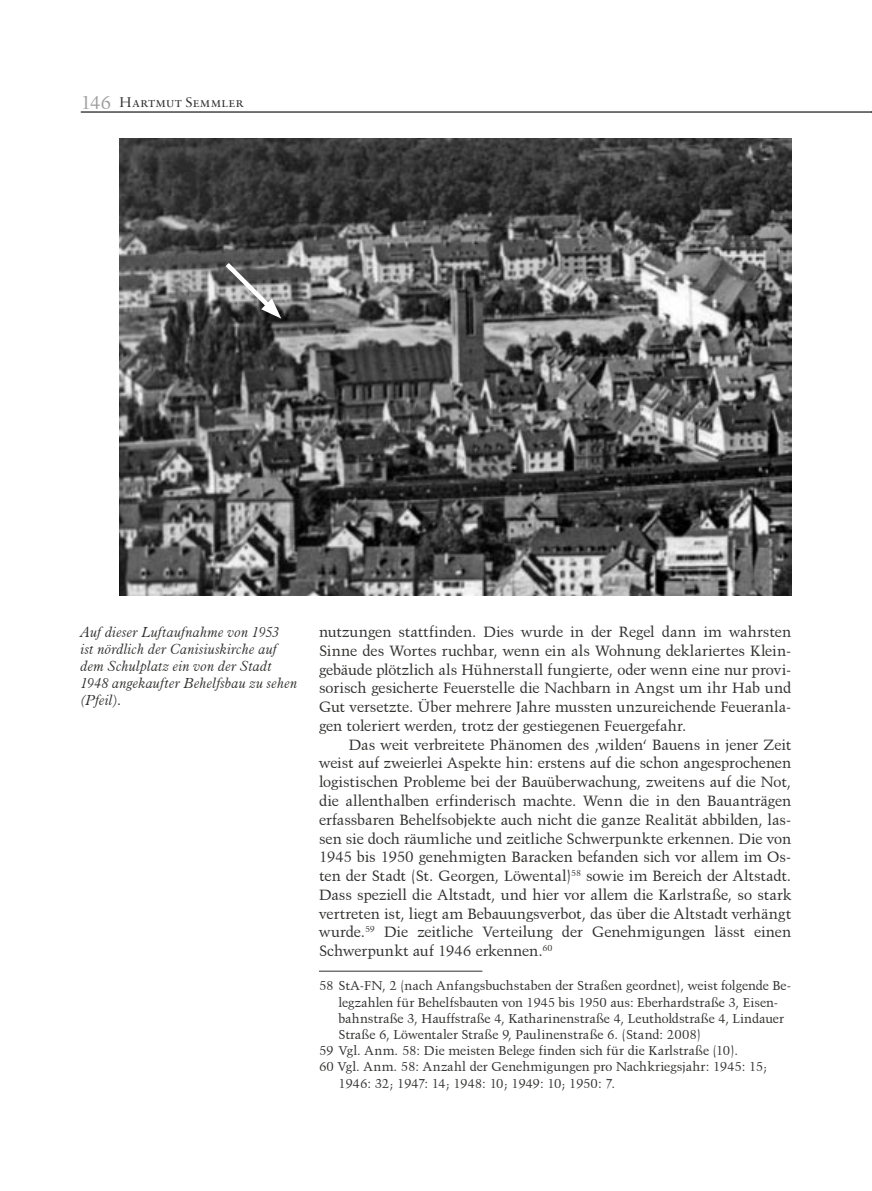
<style>
.page{position:relative;width:872px;height:1191px;background:#fff}
.page>*{position:absolute;margin:0;border:0;box-sizing:border-box;transform-origin:0 0}
.t1{font:18.75px "Kuenstler 480 BT";color:#9b9c9d}
.Fließtext{font:15px/18.8px "Kuenstler 480 BT";letter-spacing:.005em;color:#302f2e;text-align:justify}
.Kopfzeile_linksbündig{font:15px "Sabon MT Regular SC";letter-spacing:.015em;color:#302f2e}
.Bildbeschreibung{font:italic 300 14.25px/17.1px "Aldine 721 BT";letter-spacing:.01em;color:#302f2e}
.Fußnoten_am_Seitenende{font:12.9px/16.2px "Kuenstler 480 BT";letter-spacing:.005em;color:#302f2e}
.Fließtext_Fußnoten{font:12.9px/16.2px "Kuenstler 480 BT";letter-spacing:.01em;color:#302f2e}
</style>
<div class="page">
<hr style="left:81px;top:112px;width:791px;height:1px;background:#302f2e">
<img style="left:119px;top:138px;width:672px;height:458px">
<svg style="left:221px;top:258px;width:66px;height:66px;background:#707070"></svg>
<hr style="left:319px;top:970px;width:163px;height:1px;background:#302f2e">
<p class="t1" style="left:81px;top:91px;width:32px">146</p>
<p class="Kopfzeile_linksbündig" style="left:119px;top:93px;width:126px">Hartmut Semmler</p>
<p class="Bildbeschreibung" style="left:81px;top:623px;width:218px">Auf dieser Luftaufnahme von 1953<br>ist nördlich der Canisiuskirche auf dem Schulplatz ein von der Stadt<br>1948 angekaufter Behelfsbau zu sehen (Pfeil).</p>
<p class="Fließtext" style="left:319px;top:622px;width:474px">nutzungen stattfinden. Dies wurde in der Regel dann im wahrsten Sinne des Wortes ruchbar, wenn ein als Wohnung deklariertes Klein&shy;gebäude plötzlich als Hühnerstall fungierte, oder wenn eine nur provi&shy;sorisch gesicherte Feuerstelle die Nachbarn in Angst um ihr Hab und Gut versetzte. Über mehrere Jahre mussten unzureichende Feueranla&shy;gen toleriert werden, trotz der gestiegenen Feuergefahr.</p>
<p class="Fließtext" style="left:319px;top:735px;width:474px;text-indent:30px">Das weit verbreitete Phänomen des ‚wilden‘ Bauens in jener Zeit weist auf zweierlei Aspekte hin: erstens auf die schon angesprochenen logistischen Probleme bei der Bauüberwachung, zweitens auf die Not, die allenthalben erfinderisch machte. Wenn die in den Bauanträgen erfassbaren Behelfsobjekte auch nicht die ganze Realität abbilden, las&shy;sen sie doch räumliche und zeitliche Schwerpunkte erkennen. Die von 1945 bis 1950 genehmigten Baracken befanden sich vor allem im Os&shy;ten der Stadt (St. Georgen, Löwental)<sup>58</sup> sowie im Bereich der Altstadt.<br>Dass speziell die Altstadt, und hier vor allem die Karlstraße, so stark vertreten ist, liegt am Bebauungsverbot, das über die Altstadt verhängt wurde.<sup>59</sup> Die zeitliche Verteilung der Genehmigungen lässt einen Schwerpunkt auf 1946 erkennen.<sup>60</sup></p>
<p class="Fußnoten_am_Seitenende" style="left:338px;top:977px;width:454px;text-indent:-20px">58 StA-FN, 2 (nach Anfangsbuchstaben der Straßen geordnet), weist folgende Be&shy;legzahlen für Behelfsbauten von 1945 bis 1950 aus: Eberhardstraße 3, Eisen&shy;bahnstraße 3, Hauffstraße 4, Katharinenstraße 4, Leutholdstraße 4, Lindauer Straße 6, Löwentaler Straße 9, Paulinenstraße 6. (Stand: 2008)</p>
<p class="Fließtext_Fußnoten" style="left:319px;top:1042px;width:420px">59 Vgl. Anm. 58: Die meisten Belege finden sich für die Karlstraße (10).</p>
<p class="Fließtext_Fußnoten" style="left:338px;top:1058px;width:430px;text-indent:-20px">60 Vgl. Anm. 58: Anzahl der Genehmigungen pro Nachkriegsjahr: 1945: 15;<br>1946: 32; 1947: 14; 1948: 10; 1949: 10; 1950: 7.</p>
</div>
